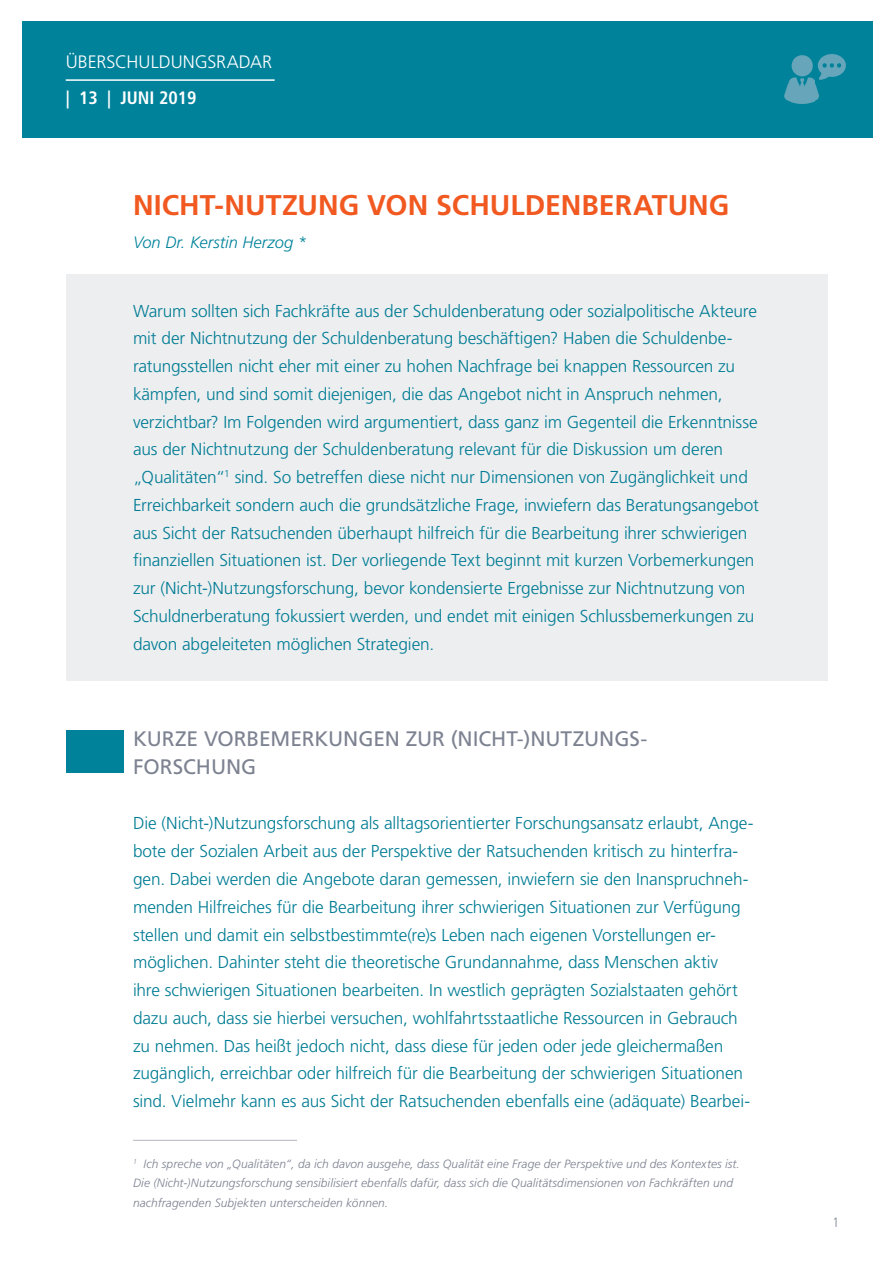
<style>
.page{position:relative;width:893px;height:1263px;background:#fff}
.page>*{position:absolute;margin:0;border:0;box-sizing:border-box;transform-origin:0 0}
.t1{font:700 28.5px "Frutiger";color:#f15921}
.t2{font:21px/27.8px "Frutiger";letter-spacing:-.005em;color:#7d8291}
.t3{font:300 18px "Frutiger";color:#fff}
.t4{font:700 condensed 18px "Frutiger";color:#fff}
.t5{font:300 17.25px/27.8px "Frutiger";letter-spacing:-.01em;color:#007c94}
.t6{font:italic 300 16.5px "Frutiger";color:#00829b}
.t7{font:300 condensed 13.5px "Frutiger";color:#7d8291}
.t8{font:italic 300 12px/19.5px "Frutiger";letter-spacing:.005em;color:#7d8291}
</style>
<div class="page">
<div style="left:22px;top:21px;width:850px;height:117px;background:#00829b"></div>
<img style="left:784px;top:54px;width:62px;height:50px">
<hr style="left:66px;top:79px;width:209px;height:2px;background:#fff">
<div style="left:66px;top:275px;width:761px;height:406px;background:#edeef0"></div>
<hr style="left:133px;top:1140px;width:164px;height:1px;background:#b5b6bf">
<div style="left:66px;top:730px;width:57px;height:43px;background:#00829b"></div>
<p class="t3" style="left:66px;top:52px;width:208px">ÜBERSCHULDUNGSRADAR</p>
<p class="t4" style="left:66px;top:87px;width:132px">| 13 | JUNI 2019</p>
<h1 class="t1" style="left:133px;top:188px;width:598px">NICHT-NUTZUNG VON SCHULDENBERATUNG</h1>
<p class="t6" style="left:133px;top:233px;width:175px">Von Dr. Kerstin Herzog *</p>
<p class="t5" style="left:133px;top:297px;width:627px">Warum sollten sich Fachkräfte aus der Schuldenberatung oder sozialpolitische Akteure mit der Nichtnutzung der Schuldenberatung beschäftigen? Haben die Schuldenbe&shy;ratungsstellen nicht eher mit einer zu hohen Nachfrage bei knappen Ressourcen zu kämpfen, und sind somit diejenigen, die das Angebot nicht in Anspruch nehmen, verzichtbar? Im Folgenden wird argumentiert, dass ganz im Gegenteil die Erkenntnisse aus der Nichtnutzung der Schuldenberatung relevant für die Diskussion um deren „Qualitäten“<sup>1</sup> sind. So betreffen diese nicht nur Dimensionen von Zugänglichkeit und Erreichbarkeit sondern auch die grundsätzliche Frage, inwiefern das Beratungsangebot aus Sicht der Ratsuchenden überhaupt hilfreich für die Bearbeitung ihrer schwierigen finanziellen Situationen ist. Der vorliegende Text beginnt mit kurzen Vorbemerkungen zur (Nicht-)Nutzungsforschung, bevor kondensierte Ergebnisse zur Nichtnutzung von Schuldnerberatung fokussiert werden, und endet mit einigen Schlussbemerkungen zu davon abgeleiteten möglichen Strategien.</p>
<p class="t2" style="left:133px;top:725px;width:516px">KURZE VORBEMERKUNGEN ZUR (NICHT-)NUTZUNGS-<br>FORSCHUNG</p>
<p class="t5" style="left:133px;top:810px;width:622px">Die (Nicht-)Nutzungsforschung als alltagsorientierter Forschungsansatz erlaubt, Ange&shy;bote der Sozialen Arbeit aus der Perspektive der Ratsuchenden kritisch zu hinterfra&shy;gen. Dabei werden die Angebote daran gemessen, inwiefern sie den Inanspruchneh&shy;menden Hilfreiches für die Bearbeitung ihrer schwierigen Situationen zur Verfügung stellen und damit ein selbstbestimmte(re)s Leben nach eigenen Vorstellungen er&shy;möglichen. Dahinter steht die theoretische Grundannahme, dass Menschen aktiv<br>ihre schwierigen Situationen bearbeiten. In westlich geprägten Sozialstaaten gehört dazu auch, dass sie hierbei versuchen, wohlfahrtsstaatliche Ressourcen in Gebrauch zu nehmen. Das heißt jedoch nicht, dass diese für jeden oder jede gleichermaßen zugänglich, erreichbar oder hilfreich für die Bearbeitung der schwierigen Situationen sind. Vielmehr kann es aus Sicht der Ratsuchenden ebenfalls eine (adäquate) Bearbei-</p>
<p class="t8" style="left:133px;top:1153px;width:608px"><sup>1</sup> Ich spreche von „Qualitäten“, da ich davon ausgehe, dass Qualität eine Frage der Perspektive und des Kontextes ist.<br>Die (Nicht-)Nutzungsforschung sensibilisiert ebenfalls dafür, dass sich die Qualitätsdimensionen von Fachkräften und nachfragenden Subjekten unterscheiden können.</p>
<p class="t7" style="left:832px;top:1214px;width:8px">1</p>
</div>
